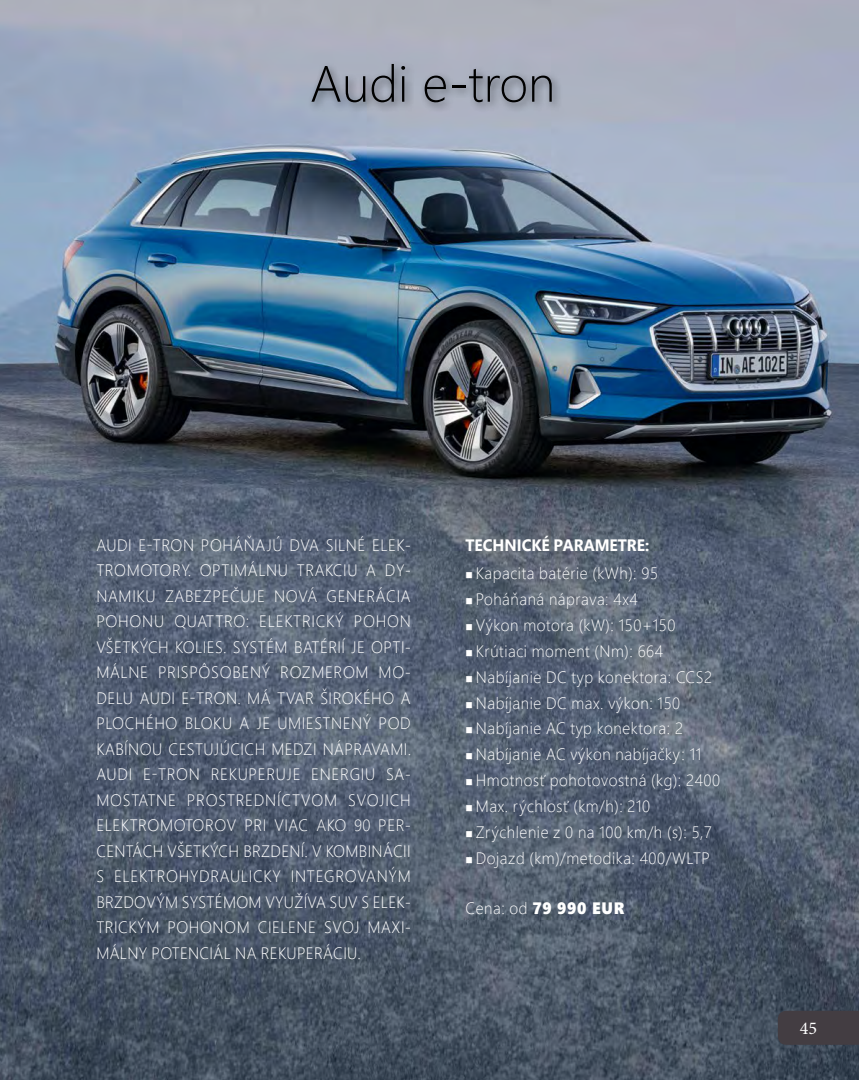
<style>
.page{position:relative;width:859px;height:1080px;background:#fff}
.page>*{position:absolute;margin:0;border:0;box-sizing:border-box;transform-origin:0 0}
.t1{font:300 51px "Segoe UI";color:#000}
.t2{font:18px "Minion Pro";color:#fff}
.t3{font:300 16.5px/25.5px "Segoe UI";letter-spacing:.02em;color:#fff;text-align:justify;scale:.95 1}
.t4{font:300 16.5px "Segoe Pro Display";letter-spacing:.04em;color:#fff;scale:.95 1}
.t5{font:700 16.5px "Segoe Pro Display";color:#fff;scale:.95 1}
.t6{font:16.5px "Segoe UI Black";letter-spacing:.04em;color:#fff;scale:.95 1}
.s1{font-family:"Segoe Pro Display";font-weight:300}
</style>
<div class="page">
<img style="left:0;top:0;width:859px;height:1080px">
<div style="left:778px;top:1011px;width:81px;height:34px;background:#433d42"></div>
<div style="left:307px;top:60px;width:256px;height:54px;background:#000;opacity:.55"></div>
<img style="left:0;top:676px;width:1px;height:281px">
<h1 class="t1" style="left:310px;top:36px;width:247px">Audi e-tron</h1>
<p class="t3" style="left:96px;top:531px;width:333px">AUDI E-TRON POHÁŇAJÚ DVA SILNÉ ELEK-TROMOTORY. OPTIMÁLNU TRAKCIU A DY-NAMIKU ZABEZPEČUJE NOVÁ GENERÁCIA POHONU QUATTRO: ELEKTRICKÝ POHON VŠETKÝCH KOLIES. SYSTÉM BATÉRIÍ JE OPTI-MÁLNE PRISPÔSOBENÝ ROZMEROM MO-DELU AUDI E-TRON. MÁ TVAR ŠIROKÉHO A PLOCHÉHO BLOKU A JE UMIESTNENÝ POD KABÍNOU CESTUJÚCICH MEDZI NÁPRAVAMI.<br>AUDI E-TRON REKUPERUJE ENERGIU SA-MOSTATNE PROSTREDNÍCTVOM SVOJICH ELEKTROMOTOROV PRI VIAC AKO 90 PER-CENTÁCH VŠETKÝCH BRZDENÍ. V KOMBINÁCII S ELEKTROHYDRAULICKY INTEGROVANÝM BRZDOVÝM SYSTÉMOM VYUŽÍVA SUV S ELEK-TRICKÝM POHONOM CIELENE SVOJ MAXI-MÁLNY POTENCIÁL NA REKUPERÁCIU.</p>
<p class="t5" style="left:465px;top:534px;width:195px">TECHNICKÉ PARAMETRE:</p>
<p class="t4" style="left:465px;top:562px;width:204px">■ Kapacita batérie (kWh): 95</p>
<p class="t4" style="left:465px;top:588px;width:183px">■ Poháňaná náprava: 4x4</p>
<p class="t4" style="left:465px;top:614px;width:222px">■ Výkon motora (kW): 150+150</p>
<p class="t4" style="left:465px;top:640px;width:209px">■ Krútiaci moment (Nm): 664</p>
<p class="t4" style="left:465px;top:666px;width:261px">■ Nabíjanie DC typ konektora: CCS2</p>
<p class="t4" style="left:465px;top:691px;width:228px">■ Nabíjanie DC max. výkon: 150</p>
<p class="t4" style="left:465px;top:717px;width:230px">■ Nabíjanie AC typ konektora: 2</p>
<p class="t4" style="left:465px;top:743px;width:250px">■ Nabíjanie AC výkon nabíjačky: 11</p>
<p class="t4" style="left:465px;top:769px;width:270px">■ Hmotnosť pohotovostná (kg): 2400</p>
<p class="t4" style="left:465px;top:795px;width:196px">■ Max. rýchlosť (km/h): 210</p>
<p class="t4" style="left:465px;top:821px;width:261px">■ Zrýchlenie z 0 na 100 km/h (s): 5,7</p>
<p class="t4" style="left:465px;top:847px;width:259px">■ Dojazd (km)/metodika: 400/WLTP</p>
<p class="t6" style="left:465px;top:896px;width:169px"><span class="s1">Cena: od</span> 79 990 EUR</p>
<p class="t2" style="left:800px;top:1017px;width:19px">45</p>
</div>
